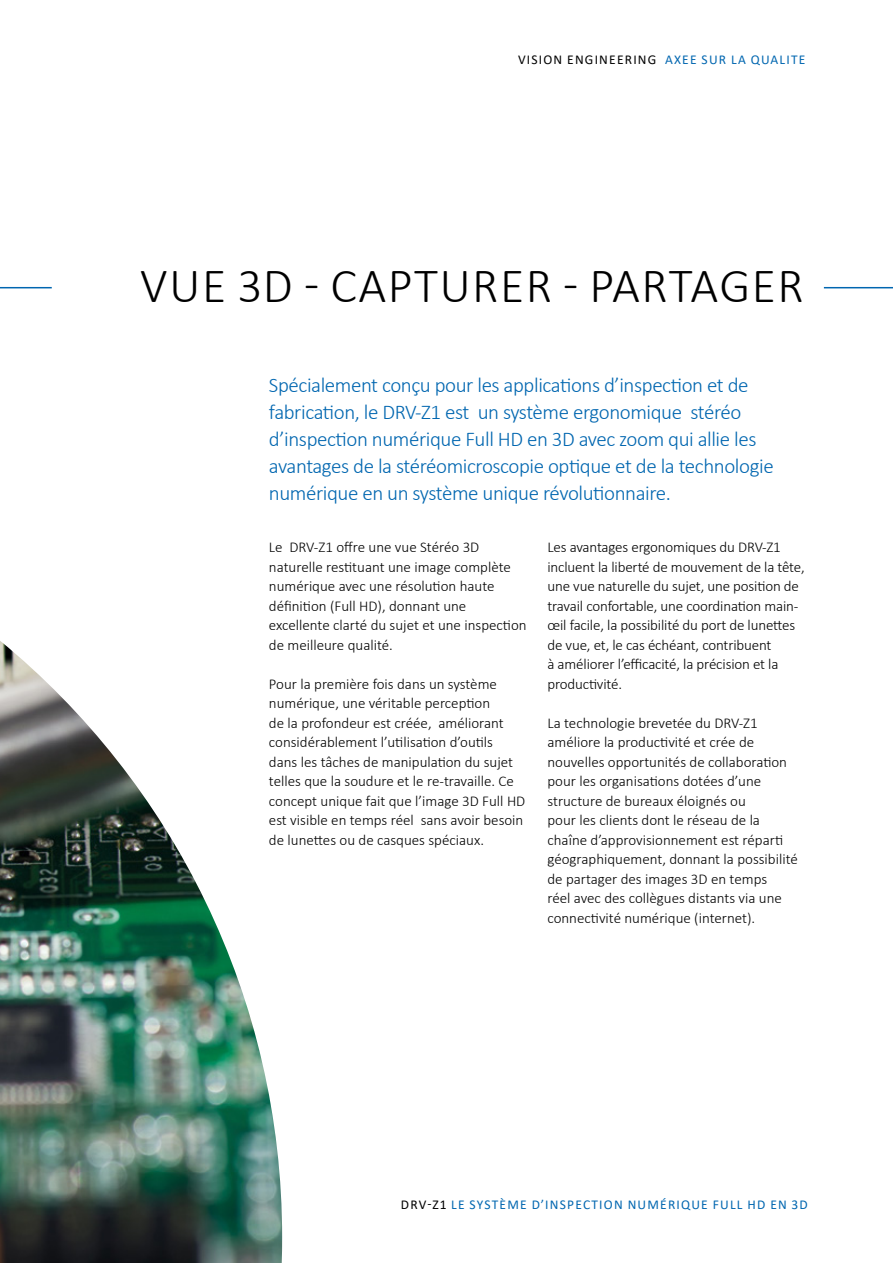
<style>
.page{position:relative;width:893px;height:1263px;background:#fff}
.page>*{position:absolute;margin:0;border:0;box-sizing:border-box;transform-origin:0 0}
.t1{font:300 49.5px "Calibri";letter-spacing:.03em;color:#000}
.t2{font:300 21px/27px "Calibri";letter-spacing:-.02em;color:#0066b0}
.t3{font:300 15px/19.5px "Calibri";color:#000}
.t4{font:13.5px "Calibri";letter-spacing:.09em;color:#0066b0}
.t5{font:13.5px "Calibri";letter-spacing:.09em;color:#000}
.s1{color:#0066b0}
.s2{color:#000}
</style>
<div class="page">
<img style="left:0;top:641px;width:282px;height:622px">
<hr style="left:824px;top:287px;width:69px;height:1px;background:#0066b0">
<hr style="left:0;top:287px;width:52px;height:1px;background:#0066b0">
<p class="t5" style="left:518px;top:50px;width:289px">VISION ENGINEERING <span class="s1">AXEE SUR LA QUALITE</span></p>
<h1 class="t1" style="left:140px;top:255px;width:665px">VUE 3D - CAPTURER - PARTAGER</h1>
<p class="t2" style="left:269px;top:371px;width:506px">Spécialement conçu pour les applications d’inspection et de fabrication, le DRV-Z1 est un système ergonomique stéréo d’inspection numérique Full HD en 3D avec zoom qui allie les avantages de la stéréomicroscopie optique et de la technologie numérique en un système unique révolutionnaire.</p>
<p class="t3" style="left:269px;top:537px;width:259px">Le DRV-Z1 offre une vue Stéréo 3D naturelle restituant une image complète numérique avec une résolution haute définition (Full HD), donnant une excellente clarté du sujet et une inspection de meilleure qualité.</p>
<p class="t3" style="left:269px;top:674px;width:258px">Pour la première fois dans un système numérique, une véritable perception<br>de la profondeur est créée, améliorant considérablement l’utilisation d’outils<br>dans les tâches de manipulation du sujet telles que la soudure et le re-travaille. Ce concept unique fait que l’image 3D Full HD est visible en temps réel sans avoir besoin de lunettes ou de casques spéciaux.</p>
<p class="t3" style="left:547px;top:537px;width:259px">Les avantages ergonomiques du DRV-Z1 incluent la liberté de mouvement de la tête, une vue naturelle du sujet, une position de travail confortable, une coordination main&shy;œil facile, la possibilité du port de lunettes de vue, et, le cas échéant, contribuent<br>à améliorer l’efficacité, la précision et la productivité.</p>
<p class="t3" style="left:547px;top:713px;width:252px">La technologie brevetée du DRV-Z1 améliore la productivité et crée de nouvelles opportunités de collaboration pour les organisations dotées d’une structure de bureaux éloignés ou<br>pour les clients dont le réseau de la chaîne d’approvisionnement est réparti géographiquement, donnant la possibilité de partager des images 3D en temps<br>réel avec des collègues distants via une connectivité numérique (internet).</p>
<p class="t4" style="left:401px;top:1195px;width:408px"><span class="s2">DRV-Z1</span> LE SYSTÈME D’INSPECTION NUMÉRIQUE FULL HD EN 3D</p>
</div>
